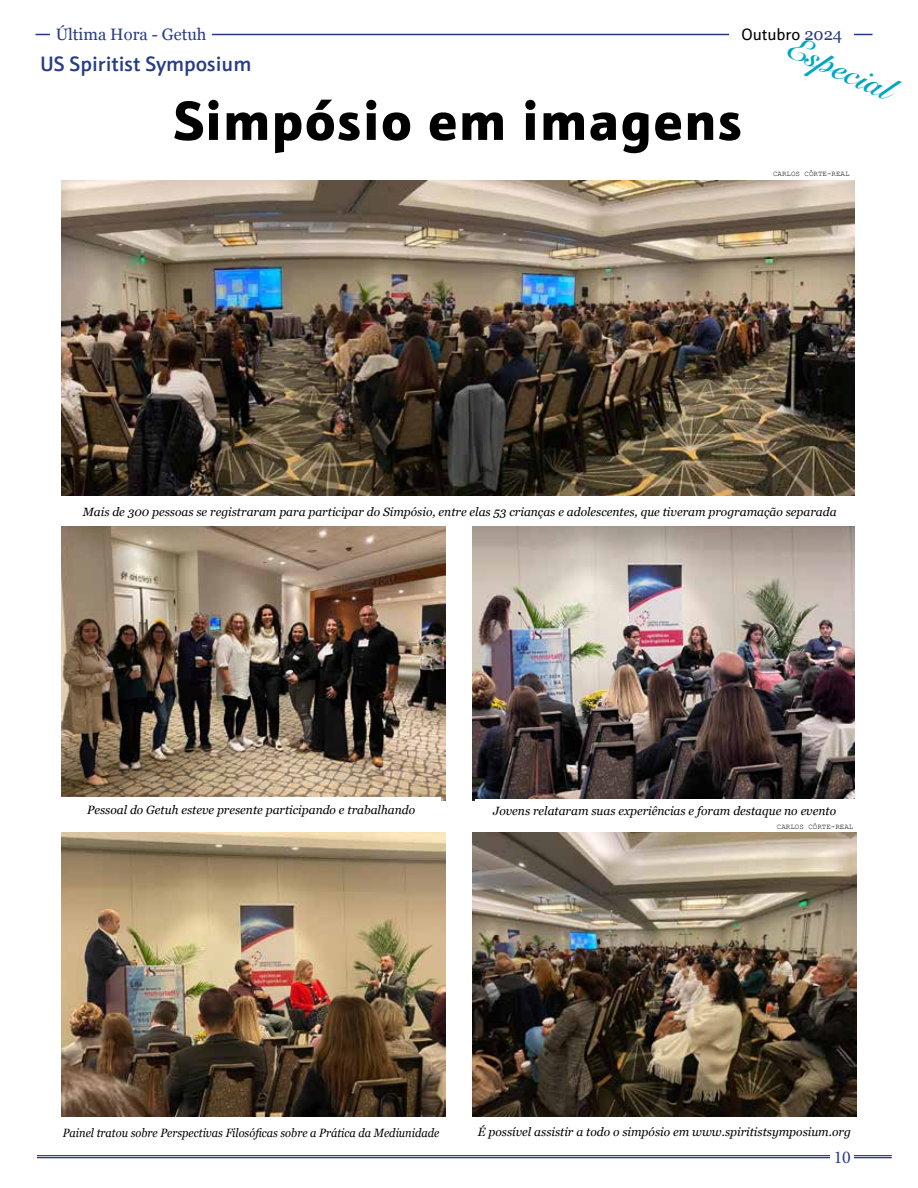
<style>
.page{position:relative;width:918px;height:1188px;background:#fff}
.page>*{position:absolute;margin:0;border:0;box-sizing:border-box;transform-origin:0 0}
.t1{font:900 55.5px "Schnebel Sans ME";letter-spacing:.02em;color:#000}
.t2{font:700 33px "Snell Roundhand";color:#00a7bf}
.t3{font:500 21px "Schnebel Sans ME";color:#263c83}
.t4{font:18px "Minion Pro";color:#273b84}
.t5{font:16.5px "Georgia";color:#273b84}
.t6{font:16.5px "Schnebel Sans ME";color:#000}
.t7{font:italic 12px "Georgia";color:#000}
.t8{font:italic 12px "Georgia";color:#000;scale:.92 1}
.t9{font:7.5px "Courier New";color:#000}
.s1{font-family:"Georgia";color:#273b84}
</style>
<div class="page">
<hr style="left:37px;top:1155px;width:855px;height:1px;background:#273b84">
<hr style="left:37px;top:1157px;width:855px;height:1px;background:#273b84">
<div style="left:830px;top:1150px;width:24px;height:13px;background:#fff"></div>
<hr style="left:36px;top:34px;width:837px;height:1px;background:#273985">
<div style="left:50px;top:27px;width:162px;height:14px;background:#fff"></div>
<div style="left:730px;top:27px;width:124px;height:15px;background:#fff"></div>
<img style="left:62px;top:180px;width:792px;height:316px">
<img style="left:62px;top:526px;width:384px;height:274px">
<img style="left:472px;top:526px;width:382px;height:274px">
<img style="left:62px;top:833px;width:384px;height:283px">
<img style="left:472px;top:833px;width:384px;height:283px">
<div style="left:62px;top:798px;width:379px;height:22px;background:#fff"></div>
<div style="left:475px;top:799px;width:379px;height:22px;background:#fff"></div>
<h3 class="t5" style="left:56px;top:22px;width:152px">Última Hora - Getuh</h3>
<h3 class="t6" style="left:742px;top:22px;width:102px">Outubro <span class="s1">2024</span></h3>
<h2 class="t2" style="left:801px;top:19px;width:113px;rotate:24deg">Especial</h2>
<h3 class="t3" style="left:40px;top:48px;width:213px">US Spiritist Symposium</h3>
<h1 class="t1" style="left:174px;top:71px;width:570px">Simpósio em imagens</h1>
<p class="t9" style="left:773px;top:169px;width:78px">CARLOS CÔRTE-REAL</p>
<p class="t7" style="left:83px;top:503px;width:755px">Mais de 300 pessoas se registraram para participar do Simpósio, entre elas 53 crianças e adolescentes, que tiveram programação separada</p>
<p class="t7" style="left:87px;top:801px;width:330px">Pessoal do Getuh esteve presente participando e trabalhando</p>
<p class="t7" style="left:493px;top:802px;width:344px">Jovens relataram suas experiências e foram destaque no evento</p>
<p class="t9" style="left:777px;top:822px;width:78px">CARLOS CÔRTE-REAL</p>
<p class="t8" style="left:63px;top:1124px;width:411px">Painel tratou sobre Perspectivas Filosóficas sobre a Prática da Mediunidade</p>
<p class="t7" style="left:478px;top:1123px;width:375px">É possível assistir a todo o simpósio em www.spiritistsymposium.org</p>
<h3 class="t4" style="left:834px;top:1145px;width:19px">10</h3>
</div>
